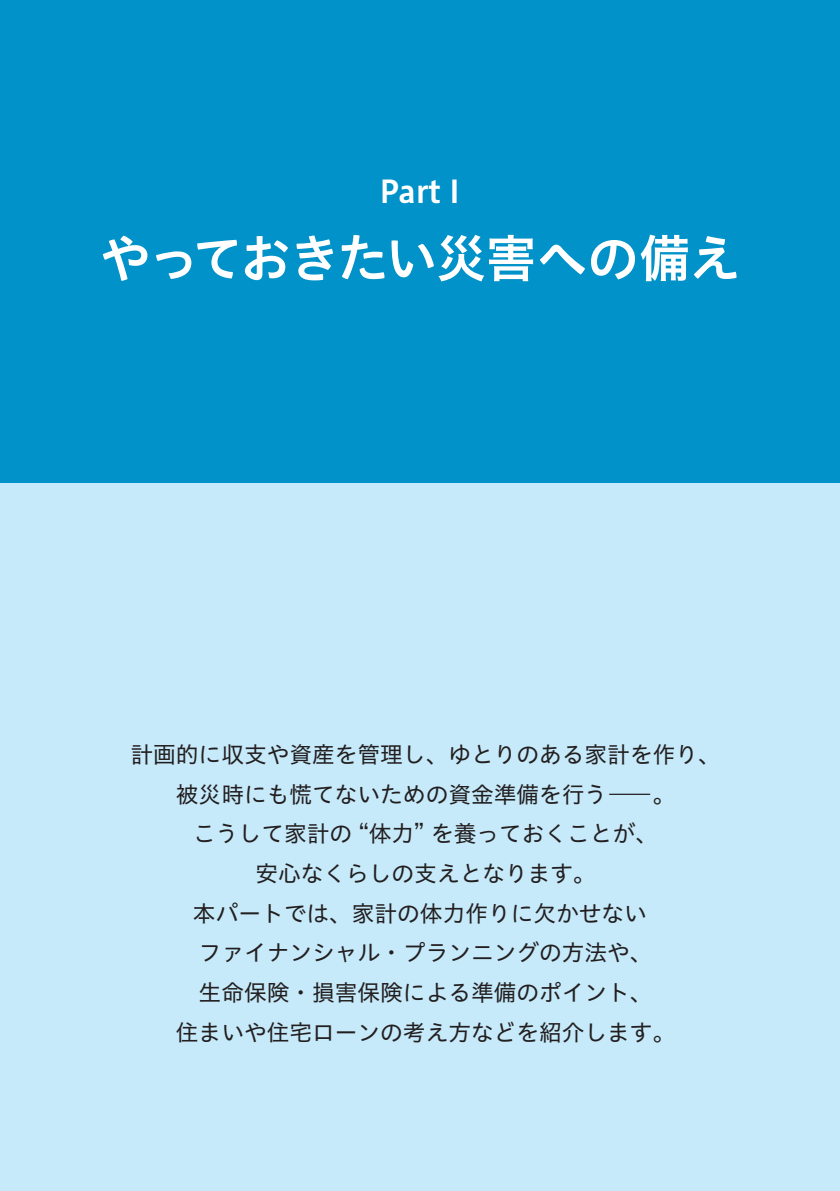
<style>
.page{position:relative;width:840px;height:1191px;background:#fff}
.page>*{position:absolute;margin:0;border:0;box-sizing:border-box;transform-origin:0 0}
.t1{font:51px "Hiragino UD Sans Std N W6";letter-spacing:-.04em;color:#fff}
.t2{font:31.2px "Hiragino UD Sans Std N W6";color:#fff}
.t3{font:22.6px/39.6px "Hiragino UD Sans Std N W4";color:#231f20;text-align:center}
</style>
<div class="page">
<div style="left:0;top:0;width:839px;height:1191px;background:#0092c8"></div>
<div style="left:0;top:483px;width:839px;height:708px;background:#c6eafa"></div>
<h2 class="t2" style="left:379px;top:168px;width:83px">Part I</h2>
<h1 class="t1" style="left:100px;top:219px;width:641px">やっておきたい災害への備え</h1>
<p class="t3" style="left:130px;top:733px;width:591px">計画的に収支や資産を管理し、ゆとりのある家計を作り、被災時にも慌てないための資金準備を行う―。<br>こうして家計の “体力” を養っておくことが、<br>安心なくらしの支えとなります。<br>本パートでは、家計の体力作りに欠かせない<br>ファイナンシャル・プランニングの方法や、<br>生命保険・損害保険による準備のポイント、<br>住まいや住宅ローンの考え方などを紹介します。</p>
</div>
